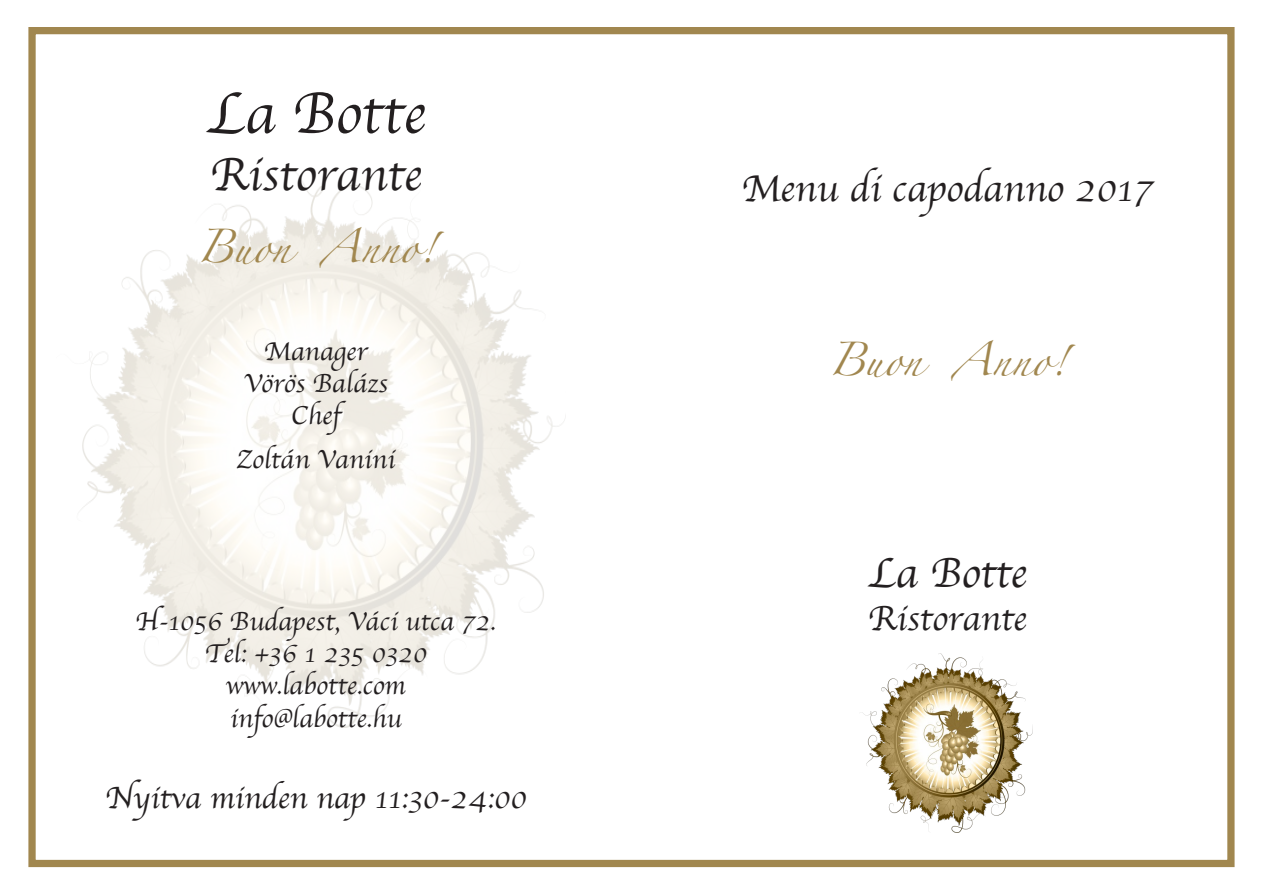
<style>
.page{position:relative;width:1263px;height:893px;background:#fff}
.page>*{position:absolute;margin:0;border:0;box-sizing:border-box;transform-origin:0 0}
.t1{font:60px "Apple Chancery";color:#231f20}
.t2{font:48px "Apple Chancery";color:#231f20}
.t3{font:43.5px "Apple Chancery";color:#231f20}
.t4{font:39px "Apple Chancery";color:#231f20}
.t5{font:36px "Apple Chancery";color:#231f20}
.t6{font:31.5px "Apple Chancery";color:#231f20}
.t7{font:30px "Zapfino";color:#a1874f}
.t8{font:27px/32.4px "Apple Chancery";color:#231f20;text-align:center}
</style>
<div class="page">
<img style="left:860px;top:654px;width:172px;height:179px">
<img style="left:82px;top:178px;width:484px;height:549px">
<div style="left:28px;top:27px;width:1206px;height:840px;border:7px solid #a1874f"></div>
<h1 class="t1" style="left:206px;top:66px;width:221px">La Botte</h1>
<h2 class="t2" style="left:210px;top:137px;width:213px">Ristorante</h2>
<p class="t7" style="left:197px;top:234px;width:240px">Buon Anno!</p>
<p class="t8" style="left:244px;top:335px;width:146px">Manager<br>Vörös Balázs<br>Chef</p>
<p class="t8" style="left:236px;top:443px;width:160px">Zoltán Vanini</p>
<p class="t8" style="left:136px;top:605px;width:362px">H-1056 Budapest, Váci utca 72.<br>Tel: +36 1 235 0320 www.labotte.com<br>info@labotte.hu</p>
<p class="t6" style="left:105px;top:773px;width:423px">Nyitva minden nap 11:30-24:00</p>
<h3 class="t4" style="left:741px;top:157px;width:413px">Menu di capodanno 2017</h3>
<p class="t7" style="left:828px;top:347px;width:240px">Buon Anno!</p>
<h3 class="t3" style="left:868px;top:538px;width:160px">La Botte</h3>
<h3 class="t5" style="left:868px;top:590px;width:160px">Ristorante</h3>
</div>
